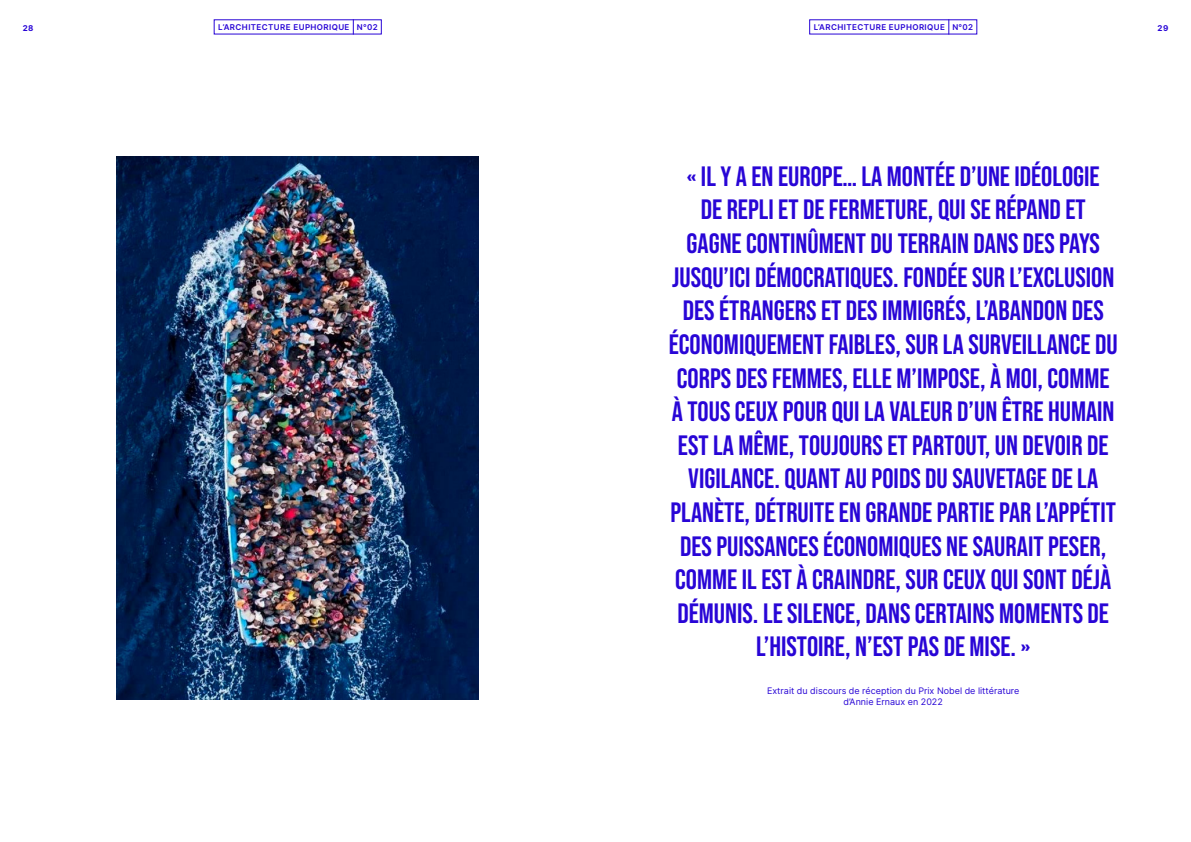
<style>
.page{position:relative;width:1191px;height:842px;background:#fff}
.page>*{position:absolute;margin:0;border:0;box-sizing:border-box;transform-origin:0 0}
.t1{font:700 28px/33.6px "Bebas Neue Pro";color:#2805d6;text-align:center}
.t2{font:9px/11px "Inter";color:#2805d6;text-align:center}
.t3{font:600 8px "Inter";letter-spacing:.05em;color:#2805d6}
.t4{font:700 8px "Inter";color:#2805d6}
</style>
<div class="page">
<svg style="left:353px;top:19px;width:1px;height:16px"></svg>
<svg style="left:948px;top:19px;width:1px;height:16px"></svg>
<img style="left:117px;top:157px;width:362px;height:543px">
<p class="t4" style="left:23px;top:22px;width:12px">28</p>
<p class="t3" style="left:218px;top:21px;width:161px">L’ARCHITECTURE EUPHORIQUE N°02</p>
<p class="t3" style="left:813px;top:21px;width:161px">L’ARCHITECTURE EUPHORIQUE N°02</p>
<p class="t4" style="left:1157px;top:22px;width:12px">29</p>
<p class="t1" style="left:669px;top:159px;width:450px">« IL Y A EN EUROPE… LA MONTÉE D’UNE IDÉOLOGIE<br>DE REPLI ET DE FERMETURE, QUI SE RÉPAND ET<br>GAGNE CONTINÛMENT DU TERRAIN DANS DES PAYS JUSQU’ICI DÉMOCRATIQUES. FONDÉE SUR L’EXCLUSION DES ÉTRANGERS ET DES IMMIGRÉS, L’ABANDON DES ÉCONOMIQUEMENT FAIBLES, SUR LA SURVEILLANCE DU CORPS DES FEMMES, ELLE M’IMPOSE, À MOI, COMME À TOUS CEUX POUR QUI LA VALEUR D’UN ÊTRE HUMAIN EST LA MÊME, TOUJOURS ET PARTOUT, UN DEVOIR DE VIGILANCE. QUANT AU POIDS DU SAUVETAGE DE LA PLANÈTE, DÉTRUITE EN GRANDE PARTIE PAR L’APPÉTIT DES PUISSANCES ÉCONOMIQUES NE SAURAIT PESER, COMME IL EST À CRAINDRE, SUR CEUX QUI SONT DÉJÀ DÉMUNIS. LE SILENCE, DANS CERTAINS MOMENTS DE L’HISTOIRE, N’EST PAS DE MISE. »</p>
<p class="t2" style="left:767px;top:685px;width:254px">Extrait du discours de réception du Prix Nobel de littérature d’Annie Ernaux en 2022</p>
</div>
